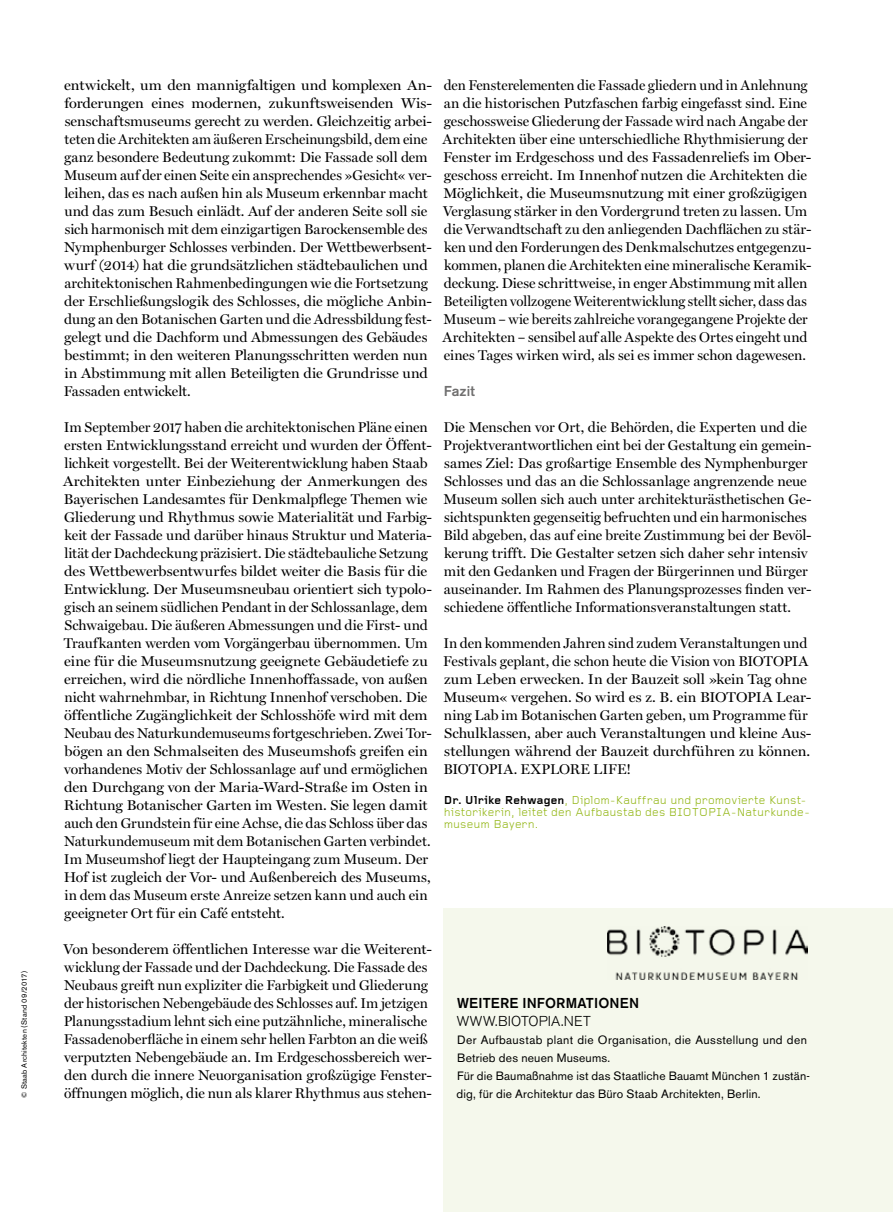
<style>
.page{position:relative;width:893px;height:1212px;background:#fff}
.page>*{position:absolute;margin:0;border:0;box-sizing:border-box;transform-origin:0 0}
.t1{font:14.25px/18px "Miller Display Roman";color:#000}
.t2{font:14.25px/18px "Miller Display Roman";color:#000;scale:1.05 1}
.t3{font:14.25px/18px "Miller Display Roman";color:#000;scale:1.04 1}
.t4{font:500 14.25px "Akzidenz Grotesk BE";letter-spacing:.015em;color:#000}
.t5{font:300 14.25px "Akzidenz Grotesk BE";letter-spacing:.015em;color:#000}
.t6{font:500 14.25px "Akzidenz Grotesk BE";color:#706f6f}
.t7{font:12px/18px "Akzidenz Grotesk BE";letter-spacing:.02em;color:#000}
.t8{font:12px/12.1px "Foundry Gridnik";letter-spacing:.01em;color:#94b718}
.t9{font:7.5px "Akzidenz Grotesk BE";letter-spacing:.025em;color:#000}
.s1{font-weight:700;color:#000}
</style>
<div class="page">
<div style="left:443px;top:908px;width:450px;height:304px;background:#f5f8ec"></div>
<p class="t9" style="left:20px;top:1097px;width:128px;rotate:-90deg">© Staab Architekten (Stand 09/2017)</p>
<p class="t2" style="left:64px;top:76px;width:352px">entwickelt, um den mannigfaltigen und komplexen An&shy;forderungen eines modernen, zukunftsweisenden Wis&shy;senschaftsmuseums gerecht zu werden. Gleichzeitig arbei&shy;teten die Architekten am äußeren Erscheinungsbild, dem eine ganz besondere Bedeutung zukommt: Die Fassade soll dem Museum auf der einen Seite ein ansprechendes »Gesicht« ver&shy;leihen, das es nach außen hin als Museum erkennbar macht und das zum Besuch einlädt. Auf der anderen Seite soll sie sich harmonisch mit dem einzigartigen Barockensemble des Nymphenburger Schlosses verbinden. Der Wettbewerbsent&shy;wurf (2014) hat die grundsätzlichen städtebaulichen und architektonischen Rahmenbedingungen wie die Fortsetzung der Erschließungslogik des Schlosses, die mögliche Anbin&shy;dung an den Botanischen Garten und die Adressbildung fest&shy;gelegt und die Dachform und Abmessungen des Gebäudes bestimmt; in den weiteren Planungsschritten werden nun in Abstimmung mit allen Beteiligten die Grundrisse und Fassaden entwickelt.</p>
<p class="t1" style="left:63px;top:418px;width:370px">Im September 2017 haben die architektonischen Pläne einen ersten Entwicklungsstand erreicht und wurden der Öffent&shy;lichkeit vorgestellt. Bei der Weiterentwicklung haben Staab Architekten unter Einbeziehung der Anmerkungen des Bayerischen Landesamtes für Denkmalpflege Themen wie Gliederung und Rhythmus sowie Materialität und Farbig&shy;keit der Fassade und darüber hinaus Struktur und Materia&shy;lität der Dachdeckung präzisiert. Die städtebauliche Setzung des Wettbewerbsentwurfes bildet weiter die Basis für die Entwicklung. Der Museumsneubau orientiert sich typolo&shy;gisch an seinem südlichen Pendant in der Schlossanlage, dem Schwaigebau. Die äußeren Abmessungen und die First- und Traufkanten werden vom Vorgängerbau übernommen. Um eine für die Museumsnutzung geeignete Gebäudetiefe zu erreichen, wird die nördliche Innenhoffassade, von außen nicht wahrnehmbar, in Richtung Innenhof verschoben. Die öffentliche Zugänglichkeit der Schlosshöfe wird mit dem Neubau des Naturkundemuseums fortgeschrieben. Zwei Tor&shy;bögen an den Schmalseiten des Museumshofs greifen ein vorhandenes Motiv der Schlossanlage auf und ermöglichen den Durchgang von der Maria-Ward-Straße im Osten in Richtung Botanischer Garten im Westen. Sie legen damit auch den Grundstein für eine Achse, die das Schloss über das Naturkundemuseum mit dem Botanischen Garten verbindet.<br>Im Museumshof liegt der Haupteingang zum Museum. Der Hof ist zugleich der Vor- und Außenbereich des Museums, in dem das Museum erste Anreize setzen kann und auch ein geeigneter Ort für ein Café entsteht.</p>
<p class="t3" style="left:63px;top:940px;width:356px">Von besonderem öffentlichen Interesse war die Weiterent&shy;wicklung der Fassade und der Dachdeckung. Die Fassade des Neubaus greift nun expliziter die Farbigkeit und Gliederung der historischen Nebengebäude des Schlosses auf. Im jetzigen Planungsstadium lehnt sich eine putzähnliche, mineralische Fassadenoberfläche in einem sehr hellen Farbton an die weiß verputzten Nebengebäude an. Im Erdgeschossbereich wer&shy;den durch die innere Neuorganisation großzügige Fenster&shy;öffnungen möglich, die nun als klarer Rhythmus aus stehen-</p>
<p class="t1" style="left:443px;top:76px;width:370px">den Fensterelementen die Fassade gliedern und in Anlehnung an die historischen Putzfaschen farbig eingefasst sind. Eine geschossweise Gliederung der Fassade wird nach Angabe der Architekten über eine unterschiedliche Rhythmisierung der Fenster im Erdgeschoss und des Fassadenreliefs im Ober&shy;geschoss erreicht. Im Innenhof nutzen die Architekten die Möglichkeit, die Museumsnutzung mit einer großzügigen Verglasung stärker in den Vordergrund treten zu lassen. Um die Verwandtschaft zu den anliegenden Dachflächen zu stär&shy;ken und den Forderungen des Denkmalschutzes entgegenzu&shy;kommen, planen die Architekten eine mineralische Keramik&shy;deckung. Diese schrittweise, in enger Abstimmung mit allen Beteiligten vollzogene Weiterentwicklung stellt sicher, dass das Museum – wie bereits zahlreiche vorangegangene Projekte der Architekten – sensibel auf alle Aspekte des Ortes eingeht und eines Tages wirken wird, als sei es immer schon dagewesen.</p>
<p class="t6" style="left:444px;top:382px;width:32px">Fazit</p>
<p class="t1" style="left:443px;top:418px;width:370px">Die Menschen vor Ort, die Behörden, die Experten und die Projektverantwortlichen eint bei der Gestaltung ein gemein&shy;sames Ziel: Das großartige Ensemble des Nymphenburger Schlosses und das an die Schlossanlage angrenzende neue Museum sollen sich auch unter architekturästhetischen Ge&shy;sichtspunkten gegenseitig befruchten und ein harmonisches Bild abgeben, das auf eine breite Zustimmung bei der Bevöl&shy;kerung trifft. Die Gestalter setzen sich daher sehr intensiv mit den Gedanken und Fragen der Bürgerinnen und Bürger auseinander. Im Rahmen des Planungsprozesses finden ver&shy;schiedene öffentliche Informationsveranstaltungen statt.</p>
<p class="t1" style="left:443px;top:634px;width:370px">In den kommenden Jahren sind zudem Veranstaltungen und Festivals geplant, die schon heute die Vision von BIOTOPIA zum Leben erwecken. In der Bauzeit soll »kein Tag ohne Museum« vergehen. So wird es z. B. ein BIOTOPIA Lear&shy;ning Lab im Botanischen Garten geben, um Programme für Schulklassen, aber auch Veranstaltungen und kleine Aus&shy;stellungen während der Bauzeit durchführen zu können.<br>BIOTOPIA. EXPLORE LIFE!</p>
<p class="t8" style="left:444px;top:794px;width:368px"><span class="s1">Dr. Ulrike Rehwagen</span>, Diplom-Kauffrau und promovierte Kunst&shy;historikerin, leitet den Aufbaustab des BIOTOPIA-Naturkunde&shy;museum Bayern.</p>
<p class="t4" style="left:457px;top:994px;width:184px">WEITERE INFORMATIONEN</p>
<p class="t5" style="left:457px;top:1013px;width:136px">WWW.BIOTOPIA.NET</p>
<p class="t7" style="left:457px;top:1031px;width:355px">Der Aufbaustab plant die Organisation, die Ausstellung und den Betrieb des neuen Museums.<br>Für die Baumaßnahme ist das Staatliche Bauamt München 1 zustän&shy;dig, für die Architektur das Büro Staab Architekten, Berlin.</p>
</div>
